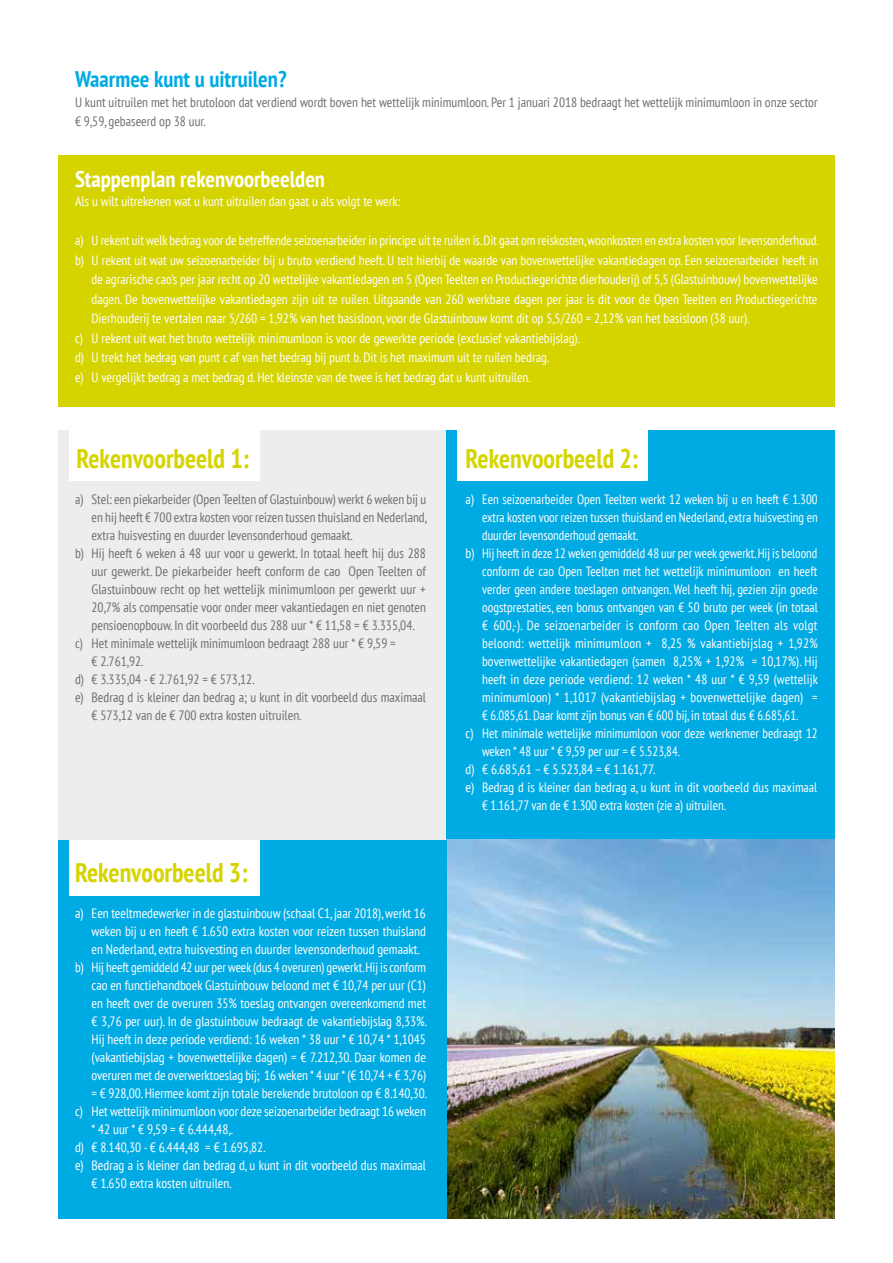
<style>
.page{position:relative;width:893px;height:1263px;background:#fff}
.page>*{position:absolute;margin:0;border:0;box-sizing:border-box;transform-origin:0 0}
.t1{font:700 condensed 27px "PT Sans";color:#d6d400;scale:.96 1}
.t2{font:700 condensed 22.5px "PT Sans";color:#fff}
.t3{font:700 condensed 22.5px "PT Sans";color:#00abe4}
.t4{font:condensed 13.5px "PT Sans";color:#fff}
.t5{font:condensed 13.5px/19.5px "PT Sans";color:#706f6f}
.t6{font:condensed 13.5px "PT Sans";color:#fff;scale:.95 1}
.t7{font:condensed 13.5px "PT Sans";color:#fff;scale:.96 1}
</style>
<div class="page">
<div style="left:58px;top:431px;width:388px;height:425px;background:#ededed"></div>
<div style="left:58px;top:155px;width:777px;height:252px;background:#d6d400"></div>
<div style="left:446px;top:431px;width:389px;height:422px;background:#00abe4"></div>
<img style="left:446px;top:840px;width:389px;height:379px">
<div style="left:58px;top:840px;width:388px;height:379px;background:#00abe4"></div>
<div style="left:457px;top:431px;width:191px;height:50px;background:#fff"></div>
<div style="left:69px;top:431px;width:190px;height:50px;background:#fff"></div>
<div style="left:69px;top:840px;width:190px;height:56px;background:#fff"></div>
<h2 class="t3" style="left:75px;top:64px;width:213px">Waarmee kunt u uitruilen?</h2>
<p class="t5" style="left:75px;top:92px;width:744px">U kunt uitruilen met het brutoloon dat verdiend wordt boven het wettelijk minimumloon. Per 1 januari 2018 bedraagt het wettelijk minimumloon in onze sector € 9,59, gebaseerd op 38 uur.</p>
<h2 class="t2" style="left:75px;top:164px;width:251px">Stappenplan rekenvoorbeelden</h2>
<p class="t4" style="left:75px;top:193px;width:327px">Als u wilt uitrekenen wat u kunt uitruilen dan gaat u als volgt te werk:</p>
<p class="t4" style="left:75px;top:232px;width:745px">a) U rekent uit welk bedrag voor de betreffende seizoenarbeider in principe uit te ruilen is. Dit gaat om reiskosten, woonkosten en extra kosten voor levensonderhoud.</p>
<p class="t4" style="left:75px;top:251px;width:744px">b) U rekent uit wat uw seizoenarbeider bij u bruto verdiend heeft. U telt hierbij de waarde van bovenwettelijke vakantiedagen op. Een seizoenarbeider heeft in</p>
<p class="t4" style="left:92px;top:271px;width:728px">de agrarische cao’s per jaar recht op 20 wettelijke vakantiedagen en 5 (Open Teelten en Productiegerichte dierhouderij) of 5,5 (Glastuinbouw) bovenwettelijke</p>
<p class="t4" style="left:92px;top:290px;width:727px">dagen. De bovenwettelijke vakantiedagen zijn uit te ruilen. Uitgaande van 260 werkbare dagen per jaar is dit voor de Open Teelten en Productiegerichte</p>
<p class="t4" style="left:92px;top:310px;width:659px">Dierhouderij te vertalen naar 5/260 = 1,92% van het basisloon, voor de Glastuinbouw komt dit op 5,5/260 = 2,12% van het basisloon (38 uur).</p>
<p class="t4" style="left:75px;top:329px;width:506px">c) U rekent uit wat het bruto wettelijk minimumloon is voor de gewerkte periode (exclusief vakantiebijslag).</p>
<p class="t4" style="left:75px;top:349px;width:475px">d) U trekt het bedrag van punt c af van het bedrag bij punt b. Dit is het maximum uit te ruilen bedrag.</p>
<p class="t4" style="left:75px;top:368px;width:457px">e) U vergelijkt bedrag a met bedrag d. Het kleinste van de twee is het bedrag dat u kunt uitruilen.</p>
<h1 class="t1" style="left:77px;top:441px;width:182px">Rekenvoorbeeld 1:</h1>
<p class="t5" style="left:75px;top:489px;width:353px">a) Stel: een piekarbeider (Open Teelten of Glastuinbouw) werkt 6 weken bij u</p>
<p class="t5" style="left:92px;top:507px;width:337px">en hij heeft € 700 extra kosten voor reizen tussen thuisland en Nederland,</p>
<p class="t5" style="left:92px;top:525px;width:263px">extra huisvesting en duurder levensonderhoud gemaakt.</p>
<p class="t5" style="left:75px;top:543px;width:352px">b) Hij heeft 6 weken á 48 uur voor u gewerkt. In totaal heeft hij dus 288</p>
<p class="t5" style="left:92px;top:561px;width:336px">uur gewerkt. De piekarbeider heeft conform de cao Open Teelten of</p>
<p class="t5" style="left:92px;top:579px;width:336px">Glastuinbouw recht op het wettelijk minimumloon per gewerkt uur +</p>
<p class="t5" style="left:92px;top:597px;width:336px">20,7% als compensatie voor onder meer vakantiedagen en niet genoten</p>
<p class="t5" style="left:92px;top:615px;width:324px">pensioenopbouw. In dit voorbeeld dus 288 uur * € 11,58 = € 3.335,04.</p>
<p class="t5" style="left:75px;top:633px;width:322px">c) Het minimale wettelijk minimumloon bedraagt 288 uur * € 9,59 =</p>
<p class="t5" style="left:92px;top:651px;width:53px">€ 2.761,92.</p>
<p class="t5" style="left:75px;top:669px;width:181px">d) € 3.335,04 - € 2.761,92 = € 573,12.</p>
<p class="t5" style="left:75px;top:687px;width:353px">e) Bedrag d is kleiner dan bedrag a; u kunt in dit voorbeeld dus maximaal</p>
<p class="t5" style="left:92px;top:705px;width:211px">€ 573,12 van de € 700 extra kosten uitruilen.</p>
<h1 class="t1" style="left:75px;top:855px;width:182px">Rekenvoorbeeld 3:</h1>
<p class="t4" style="left:75px;top:905px;width:352px">a) Een teeltmedewerker in de glastuinbouw (schaal C1, jaar 2018), werkt 16</p>
<p class="t4" style="left:92px;top:923px;width:336px">weken bij u en heeft € 1.650 extra kosten voor reizen tussen thuisland</p>
<p class="t4" style="left:92px;top:941px;width:329px">en Nederland, extra huisvesting en duurder levensonderhoud gemaakt.</p>
<p class="t4" style="left:75px;top:959px;width:352px">b) Hij heeft gemiddeld 42 uur per week (dus 4 overuren) gewerkt. Hij is conform</p>
<p class="t4" style="left:92px;top:977px;width:336px">cao en functiehandboek Glastuinbouw beloond met € 10,74 per uur (C1)</p>
<p class="t4" style="left:92px;top:995px;width:336px">en heeft over de overuren 35% toeslag ontvangen overeenkomend met</p>
<p class="t4" style="left:92px;top:1013px;width:337px">€ 3,76 per uur). In de glastuinbouw bedraagt de vakantiebijslag 8,33%.</p>
<p class="t4" style="left:92px;top:1031px;width:336px">Hij heeft in deze periode verdiend: 16 weken * 38 uur * € 10,74 * 1,1045</p>
<p class="t4" style="left:92px;top:1049px;width:336px">(vakantiebijslag + bovenwettelijke dagen) = € 7.212,30. Daar komen de</p>
<p class="t4" style="left:92px;top:1067px;width:336px">overuren met de overwerktoeslag bij; 16 weken * 4 uur * (€ 10,74 + € 3,76)</p>
<p class="t4" style="left:92px;top:1085px;width:337px">= € 928,00. Hiermee komt zijn totale berekende brutoloon op € 8.140,30.</p>
<p class="t4" style="left:75px;top:1103px;width:352px">c) Het wettelijk minimumloon voor deze seizoenarbeider bedraagt 16 weken</p>
<p class="t4" style="left:92px;top:1121px;width:143px">* 42 uur * € 9,59 = € 6.444,48,.</p>
<p class="t4" style="left:75px;top:1139px;width:192px">d) € 8.140,30 - € 6.444,48 = € 1.695,82.</p>
<p class="t4" style="left:75px;top:1157px;width:352px">e) Bedrag a is kleiner dan bedrag d, u kunt in dit voorbeeld dus maximaal</p>
<p class="t4" style="left:92px;top:1175px;width:141px">€ 1.650 extra kosten uitruilen.</p>
<h1 class="t1" style="left:466px;top:441px;width:182px">Rekenvoorbeeld 2:</h1>
<p class="t4" style="left:466px;top:491px;width:354px">a) Een seizoenarbeider Open Teelten werkt 12 weken bij u en heeft € 1.300</p>
<p class="t6" style="left:482px;top:509px;width:355px">extra kosten voor reizen tussen thuisland en Nederland, extra huisvesting en</p>
<p class="t6" style="left:482px;top:527px;width:166px">duurder levensonderhoud gemaakt.</p>
<p class="t4" style="left:466px;top:545px;width:353px">b) Hij heeft in deze 12 weken gemiddeld 48 uur per week gewerkt. Hij is beloond</p>
<p class="t4" style="left:482px;top:563px;width:337px">conform de cao Open Teelten met het wettelijk minimumloon en heeft</p>
<p class="t7" style="left:482px;top:581px;width:351px">verder geen andere toeslagen ontvangen. Wel heeft hij, gezien zijn goede</p>
<p class="t7" style="left:482px;top:599px;width:351px">oogstprestaties, een bonus ontvangen van € 50 bruto per week (in totaal</p>
<p class="t4" style="left:482px;top:617px;width:337px">€ 600,-). De seizoenarbeider is conform cao Open Teelten als volgt</p>
<p class="t4" style="left:482px;top:635px;width:337px">beloond: wettelijk minimumloon + 8,25 % vakantiebijslag + 1,92%</p>
<p class="t4" style="left:482px;top:653px;width:337px">bovenwettelijke vakantiedagen (samen 8,25% + 1,92% = 10,17%). Hij</p>
<p class="t4" style="left:482px;top:671px;width:337px">heeft in deze periode verdiend: 12 weken * 48 uur * € 9,59 (wettelijk</p>
<p class="t4" style="left:482px;top:689px;width:337px">minimumloon) * 1,1017 (vakantiebijslag + bovenwettelijke dagen) =</p>
<p class="t6" style="left:482px;top:707px;width:334px">€ 6.085,61. Daar komt zijn bonus van € 600 bij, in totaal dus € 6.685,61.</p>
<p class="t4" style="left:466px;top:725px;width:354px">c) Het minimale wettelijke minimumloon voor deze werknemer bedraagt 12</p>
<p class="t6" style="left:482px;top:743px;width:210px">weken * 48 uur * € 9,59 per uur = € 5.523,84.</p>
<p class="t4" style="left:466px;top:761px;width:191px">d) € 6.685,61 – € 5.523,84 = € 1.161,77.</p>
<p class="t4" style="left:466px;top:779px;width:353px">e) Bedrag d is kleiner dan bedrag a, u kunt in dit voorbeeld dus maximaal</p>
<p class="t6" style="left:482px;top:797px;width:258px">€ 1.161,77 van de € 1.300 extra kosten (zie a) uitruilen.</p>
</div>
